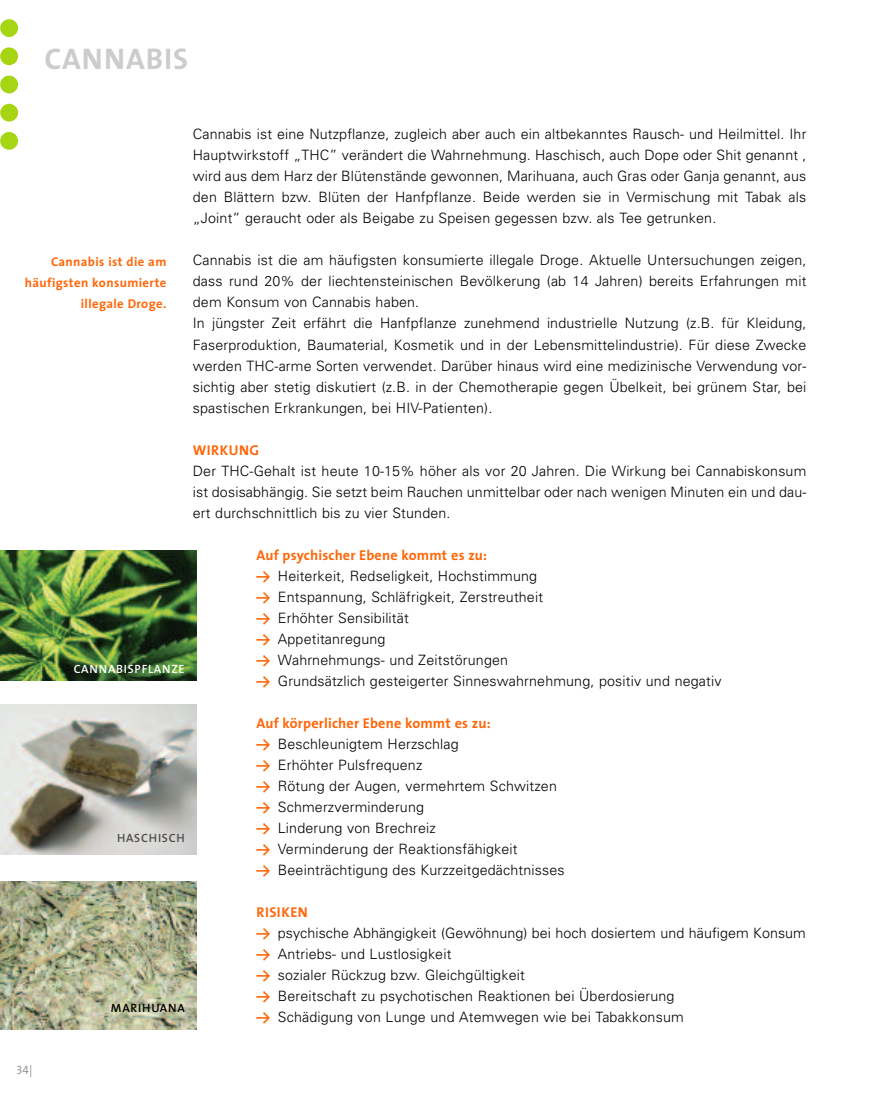
<style>
.page{position:relative;width:893px;height:1106px;background:#fff}
.page>*{position:absolute;margin:0;border:0;box-sizing:border-box;transform-origin:0 0}
.t1{font:700 109.35px "The Sans";color:#a6d513}
.t2{font:700 30px "The Sans";letter-spacing:.03em;color:#ccc}
.t3{font:300 14.25px/21px "Univers";letter-spacing:.01em;color:#000}
.t4{font:700 14.25px "The Sans";letter-spacing:.01em;color:#ff6609}
.t5{font:700 14.25px "The Sans";letter-spacing:.035em;color:#ff6609}
.t6{font:700 14.25px "The Sans";letter-spacing:.03em;color:#ff6609}
.t7{font:700 12.75px/21px "The Sans";letter-spacing:.03em;color:#ff6609;text-align:right}
.t8{font:600 12px "The Sans";letter-spacing:.06em;color:#fff}
.t9{font:600 12px "The Sans";letter-spacing:.06em;color:#4d4d4d}
.t10{font:600 12px "The Sans";letter-spacing:.06em;color:#000}
.t11{font:12px "The Sans Caps";color:#999}
.s1{font-family:"The Sans Bold Expert";font-weight:400;color:#ff6609}
</style>
<div class="page">
<img style="left:0;top:550px;width:196px;height:131px">
<img style="left:0;top:704px;width:196px;height:150px">
<img style="left:0;top:881px;width:196px;height:148px">
<h1 class="t1" style="left:-63px;top:155px;width:142px;rotate:-90deg">.....</h1>
<h2 class="t2" style="left:44px;top:47px;width:146px">CANNABIS</h2>
<p class="t3" style="left:193px;top:125px;width:615px;text-align:justify">Cannabis ist eine Nutzpflanze, zugleich aber auch ein altbekanntes Rausch- und Heilmittel. Ihr Hauptwirkstoff „THC” verändert die Wahrnehmung. Haschisch, auch Dope oder Shit genannt , wird aus dem Harz der Blütenstände gewonnen, Marihuana, auch Gras oder Ganja genannt, aus den Blättern bzw. Blüten der Hanfpflanze. Beide werden sie in Vermischung mit Tabak als „Joint” geraucht oder als Beigabe zu Speisen gegessen bzw. als Tee getrunken.</p>
<p class="t3" style="left:193px;top:251px;width:615px">Cannabis ist die am häufigsten konsumierte illegale Droge. Aktuelle Untersuchungen zeigen, dass rund 20% der liechtensteinischen Bevölkerung (ab 14 Jahren) bereits Erfahrungen mit dem Konsum von Cannabis haben.<br>In jüngster Zeit erfährt die Hanfpflanze zunehmend industrielle Nutzung (z.B. für Kleidung, Faserproduktion, Baumaterial, Kosmetik und in der Lebensmittelindustrie). Für diese Zwecke werden THC-arme Sorten verwendet. Darüber hinaus wird eine medizinische Verwendung vor&shy;sichtig aber stetig diskutiert (z.B. in der Chemotherapie gegen Übelkeit, bei grünem Star, bei spastischen Erkrankungen, bei HIV-Patienten).</p>
<p class="t5" style="left:193px;top:444px;width:68px">WIRKUNG</p>
<p class="t3" style="left:193px;top:461px;width:615px;text-align:justify">Der THC-Gehalt ist heute 10-15% höher als vor 20 Jahren. Die Wirkung bei Cannabiskonsum ist dosisabhängig. Sie setzt beim Rauchen unmittelbar oder nach wenigen Minuten ein und dau&shy;ert durchschnittlich bis zu vier Stunden.</p>
<p class="t4" style="left:256px;top:549px;width:232px">Auf psychischer Ebene kommt es zu:</p>
<p class="t3" style="left:256px;top:566px;width:467px"><span class="s1">Y</span> Heiterkeit, Redseligkeit, Hochstimmung<br><span class="s1">Y</span> Entspannung, Schläfrigkeit, Zerstreutheit<br><span class="s1">Y</span> Erhöhter Sensibilität<br><span class="s1">Y</span> Appetitanregung<br><span class="s1">Y</span> Wahrnehmungs- und Zeitstörungen<br><span class="s1">Y</span> Grundsätzlich gesteigerter Sinneswahrnehmung, positiv und negativ</p>
<p class="t4" style="left:256px;top:717px;width:236px">Auf körperlicher Ebene kommt es zu:</p>
<p class="t3" style="left:256px;top:734px;width:310px"><span class="s1">Y</span> Beschleunigtem Herzschlag<br><span class="s1">Y</span> Erhöhter Pulsfrequenz<br><span class="s1">Y</span> Rötung der Augen, vermehrtem Schwitzen <span class="s1">Y</span> Schmerzverminderung<br><span class="s1">Y</span> Linderung von Brechreiz<br><span class="s1">Y</span> Verminderung der Reaktionsfähigkeit<br><span class="s1">Y</span> Beeinträchtigung des Kurzzeitgedächtnisses</p>
<p class="t6" style="left:256px;top:906px;width:53px">RISIKEN</p>
<p class="t3" style="left:256px;top:923px;width:551px"><span class="s1">Y</span> psychische Abhängigkeit (Gewöhnung) bei hoch dosiertem und häufigem Konsum <span class="s1">Y</span> Antriebs- und Lustlosigkeit<br><span class="s1">Y</span> sozialer Rückzug bzw. Gleichgültigkeit<br><span class="s1">Y</span> Bereitschaft zu psychotischen Reaktionen bei Überdosierung<br><span class="s1">Y</span> Schädigung von Lunge und Atemwegen wie bei Tabakkonsum</p>
<p class="t7" style="left:25px;top:252px;width:143px">Cannabis ist die am häufigsten konsumierte illegale Droge.</p>
<p class="t8" style="left:74px;top:664px;width:112px">CANNABISPFLANZE</p>
<p class="t9" style="left:117px;top:833px;width:69px">HASCHISCH</p>
<p class="t10" style="left:111px;top:1003px;width:75px">MARIHUANA</p>
<p class="t11" style="left:17px;top:1065px;width:17px">34|</p>
</div>
